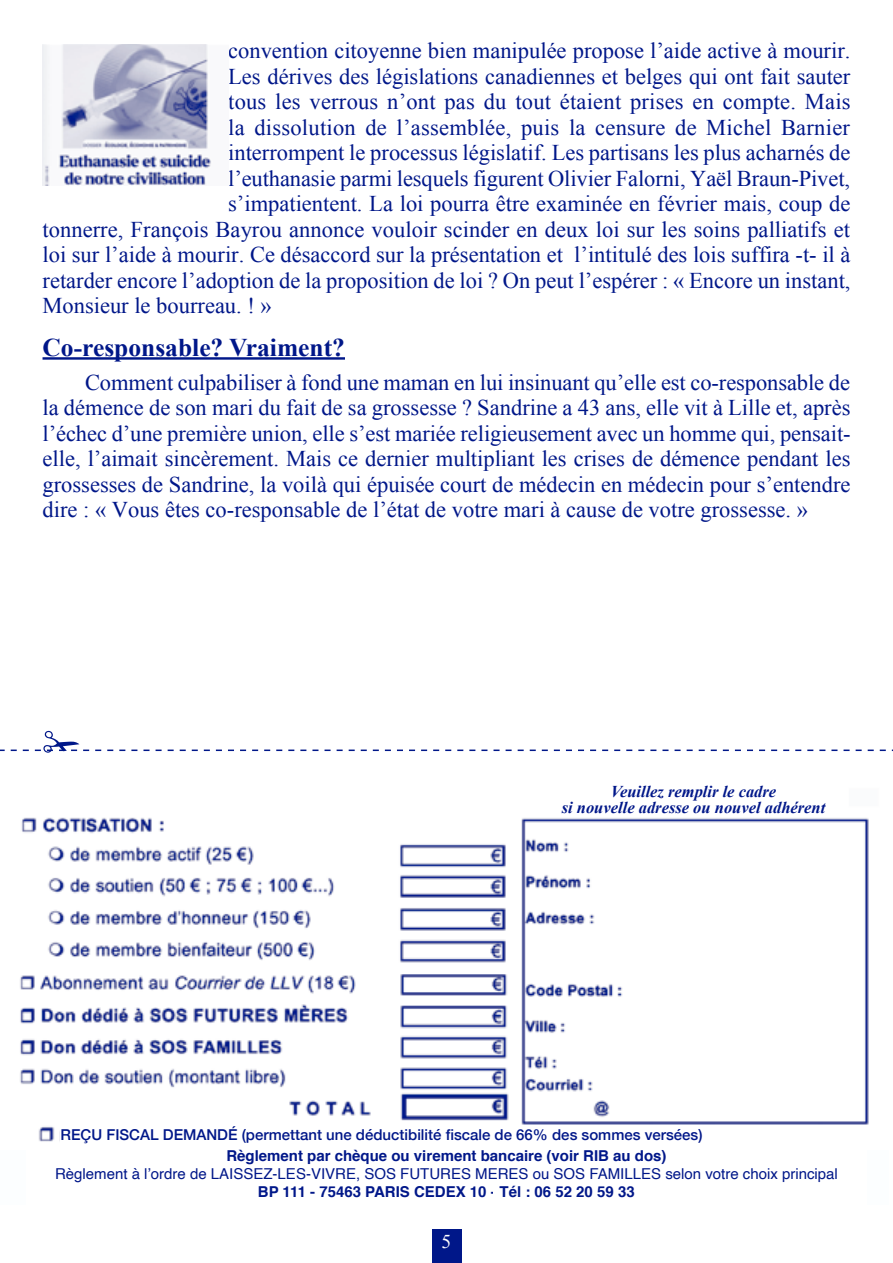
<style>
.page{position:relative;width:893px;height:1263px;background:#fff}
.page>*{position:absolute;margin:0;border:0;box-sizing:border-box;transform-origin:0 0}
.t1{font:700 25.5px "Times New Roman";color:#001789}
.t2{font:22.5px/25.5px "Times New Roman";color:#001789;text-align:justify}
.t3{font:19.5px "Times New Roman";color:#fff}
.t4{font:italic 700 16.5px/16.5px "Times New Roman";color:#001789;text-align:center}
.t5{font:700 16.5px "Helvetica Neue";color:#001789}
.t6{font:15px "Helvetica";color:#001789}
.t7{font:700 15px "Helvetica";color:#001789}
.t8{font:500 15px "Helvetica Neue";color:#001789}
</style>
<div class="page">
<div style="left:432px;top:1229px;width:29px;height:34px;background:#001789"></div>
<hr style="left:43px;top:357px;width:302px;height:3px;background:#001789">
<img style="left:20px;top:817px;width:849px;height:325px">
<div style="left:61px;top:1126px;width:781px;height:22px;background:#fff"></div>
<svg style="left:0;top:731px;width:893px;height:22px"></svg>
<img style="left:43px;top:44px;width:168px;height:141px">
<p class="t2" style="left:228px;top:37px;width:624px">convention citoyenne bien manipulée propose l’aide active à mourir.</p>
<p class="t2" style="left:228px;top:63px;width:624px">Les dérives des législations canadiennes et belges qui ont fait sauter</p>
<p class="t2" style="left:228px;top:88px;width:624px">tous les verrous n’ont pas du tout étaient prises en compte. Mais</p>
<p class="t2" style="left:228px;top:114px;width:623px">la dissolution de l’assemblée, puis la censure de Michel Barnier</p>
<p class="t2" style="left:228px;top:139px;width:624px">interrompent le processus législatif. Les partisans les plus acharnés de</p>
<p class="t2" style="left:228px;top:165px;width:623px">l’euthanasie parmi lesquels figurent Olivier Falorni, Yaël Braun-Pivet,</p>
<p class="t2" style="left:228px;top:190px;width:624px">s’impatientent. La loi pourra être examinée en février mais, coup de</p>
<p class="t2" style="left:43px;top:216px;width:809px">tonnerre, François Bayrou annonce vouloir scinder en deux loi sur les soins palliatifs et</p>
<p class="t2" style="left:43px;top:241px;width:809px">loi sur l’aide à mourir. Ce désaccord sur la présentation et l’intitulé des lois suffira -t- il à</p>
<p class="t2" style="left:43px;top:267px;width:810px">retarder encore l’adoption de la proposition de loi ? On peut l’espérer : « Encore un instant,</p>
<p class="t2" style="left:43px;top:292px;width:231px">Monsieur le bourreau. ! »</p>
<p class="t1" style="left:43px;top:329px;width:304px">Co-responsable? Vraiment?</p>
<p class="t2" style="left:43px;top:369px;width:810px;text-indent:43px">Comment culpabiliser à fond une maman en lui insinuant qu’elle est co-responsable de la démence de son mari du fait de sa grossesse ? Sandrine a 43 ans, elle vit à Lille et, après l’échec d’une première union, elle s’est mariée religieusement avec un homme qui, pensait&shy;elle, l’aimait sincèrement. Mais ce dernier multipliant les crises de démence pendant les grossesses de Sandrine, la voilà qui épuisée court de médecin en médecin pour s’entendre dire : « Vous êtes co-responsable de l’état de votre mari à cause de votre grossesse. »</p>
<p class="t4" style="left:562px;top:782px;width:265px">Veuillez remplir le cadre<br>si nouvelle adresse ou nouvel adhérent</p>
<p class="t8" style="left:61px;top:1123px;width:643px">REÇU FISCAL DEMANDÉ (permettant une déductibilité fiscale de 66% des sommes versées)</p>
<p class="t6" style="left:53px;top:1158px;width:780px">Règlement à l’orde de LAISSEZ-LES-VIVRE, SOS FUTURES MERES ou SOS FAMILLES selon votre choix principal</p>
<p class="t5" style="left:233px;top:1176px;width:420px">BP 111 - 75463 PARIS CEDEX 10 - Tél : 01 42 85 14 70</p>
<p class="t7" style="left:226px;top:1144px;width:442px">Règlement par chèque ou virement bancaire (voir RIB au dos)</p>
<p class="t6" style="left:55px;top:1162px;width:784px">Règlement à l’ordre de LAISSEZ-LES-VIVRE, SOS FUTURES MERES ou SOS FAMILLES selon votre choix principal</p>
<p class="t7" style="left:258px;top:1180px;width:378px">BP 111 - 75463 PARIS CEDEX 10 - Tél : 06 52 20 59 33</p>
<p class="t7" style="left:543px;top:1180px;width:93px">1 4 85 14 70</p>
<p class="t3" style="left:442px;top:1228px;width:11px">5</p>
</div>
